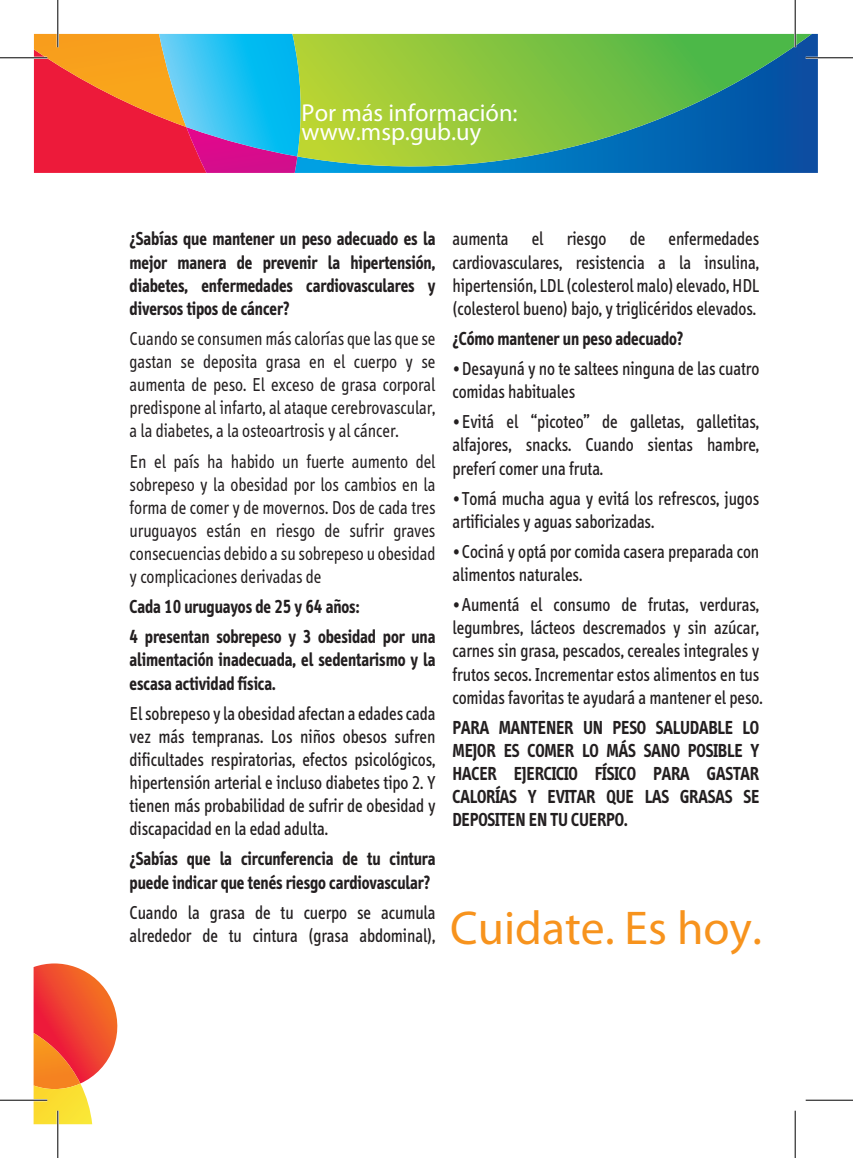
<style>
.page{position:relative;width:853px;height:1158px;background:#fff}
.page>*{position:absolute;margin:0;border:0;box-sizing:border-box;transform-origin:0 0}
.t1{font:47.6px "Myriad Pro";color:#f7931d}
.t2{font:24.5px/19.2px "Myriad Pro";color:#fff}
.t3{font:19.25px/23.1px "Info";color:#231f20;scale:.89 1}
.t4{font:700 19.25px/23.1px "Info";color:#231f20;scale:.89 1}
.t5{font:19.25px/23.1px "Info";color:#231f20;text-align:justify;scale:.89 1}
</style>
<div class="page">
<svg style="left:34px;top:34px;width:258px;height:139px;background:#a7717c"></svg>
<svg style="left:292px;top:34px;width:519px;height:139px;background:#61a960"></svg>
<svg style="left:34px;top:963px;width:84px;height:161px"></svg>
<hr style="left:0;top:57px;width:47px;height:2px;background:#fff">
<hr style="left:805px;top:57px;width:47px;height:2px;background:#fff">
<hr style="left:0;top:1098px;width:47px;height:3px;background:#fff">
<hr style="left:57px;top:0;width:2px;height:47px;background:#fff">
<hr style="left:57px;top:1110px;width:2px;height:47px;background:#fff">
<hr style="left:793px;top:0;width:2px;height:47px;background:#fff">
<hr style="left:0;top:57px;width:47px;height:1px;background:#000">
<hr style="left:805px;top:57px;width:47px;height:1px;background:#000">
<hr style="left:0;top:1099px;width:47px;height:1px;background:#000">
<hr style="left:805px;top:1099px;width:47px;height:1px;background:#000">
<hr style="left:57px;top:0;width:1px;height:47px;background:#000">
<hr style="left:57px;top:1110px;width:1px;height:47px;background:#000">
<hr style="left:794px;top:0;width:1px;height:47px;background:#000">
<hr style="left:794px;top:1110px;width:1px;height:47px;background:#000">
<p class="t2" style="left:301px;top:103px;width:217px">Por más información: www.msp.gub.uy</p>
<p class="t4" style="left:130px;top:228px;width:345px;text-align:justify">¿Sabías que mantener un peso adecuado es la mejor manera de prevenir la hipertensión, diabetes, enfermedades cardiovasculares y diversos tipos de cáncer?</p>
<p class="t5" style="left:130px;top:327px;width:345px">Cuando se consumen más calorías que las que se gastan se deposita grasa en el cuerpo y se aumenta de peso. El exceso de grasa corporal predispone al infarto, al ataque cerebrovascular, a la diabetes, a la osteoartrosis y al cáncer.</p>
<p class="t5" style="left:130px;top:450px;width:345px">En el país ha habido un fuerte aumento del sobrepeso y la obesidad por los cambios en la forma de comer y de movernos. Dos de cada tres uruguayos están en riesgo de sufrir graves consecuencias debido a su sobrepeso u obesidad y complicaciones derivadas de</p>
<p class="t4" style="left:130px;top:592px;width:345px;line-height:30.1px">Cada 10 uruguayos de 25 y 64 años:<br>4 presentan sobrepeso y 3 obesidad por una</p>
<p class="t4" style="left:130px;top:648px;width:345px">alimentación inadecuada, el sedentarismo y la escasa actividad física.</p>
<p class="t3" style="left:130px;top:702px;width:345px;text-align:justify">El sobrepeso y la obesidad afectan a edades cada vez más tempranas. Los niños obesos sufren dificultades respiratorias, efectos psicológicos, hipertensión arterial e incluso diabetes tipo 2. Y tienen más probabilidad de sufrir de obesidad y discapacidad en la edad adulta.</p>
<p class="t4" style="left:130px;top:847px;width:345px">¿Sabías que la circunferencia de tu cintura puede indicar que tenés riesgo cardiovascular?</p>
<p class="t3" style="left:130px;top:900px;width:345px">Cuando la grasa de tu cuerpo se acumula alrededor de tu cintura (grasa abdominal),</p>
<p class="t3" style="left:452px;top:228px;width:346px;text-align:justify">aumenta el riesgo de enfermedades cardiovasculares, resistencia a la insulina, hipertensión, LDL (colesterol malo) elevado, HDL (colesterol bueno) bajo, y triglicéridos elevados.</p>
<p class="t4" style="left:452px;top:327px;width:261px">¿Cómo mantener un peso adecuado?</p>
<p class="t3" style="left:452px;top:357px;width:346px">• Desayuná y no te saltees ninguna de las cuatro comidas habituales</p>
<p class="t3" style="left:452px;top:410px;width:346px;text-align:justify">• Evitá el “picoteo” de galletas, galletitas, alfajores, snacks. Cuando sientas hambre, preferí comer una fruta.</p>
<p class="t3" style="left:452px;top:487px;width:346px">• Tomá mucha agua y evitá los refrescos, jugos artificiales y aguas saborizadas.</p>
<p class="t3" style="left:452px;top:540px;width:346px">• Cociná y optá por comida casera preparada con alimentos naturales.</p>
<p class="t3" style="left:452px;top:593px;width:350px">• Aumentá el consumo de frutas, verduras, legumbres, lácteos descremados y sin azúcar, carnes sin grasa, pescados, cereales integrales y frutos secos. Incrementar estos alimentos en tus comidas favoritas te ayudará a mantener el peso.</p>
<p class="t4" style="left:452px;top:716px;width:346px;text-align:justify">PARA MANTENER UN PESO SALUDABLE LO MEJOR ES COMER LO MÁS SANO POSIBLE Y HACER EJERCICIO FÍSICO PARA GASTAR CALORÍAS Y EVITAR QUE LAS GRASAS SE DEPOSITEN EN TU CUERPO.</p>
<h1 class="t1" style="left:450px;top:898px;width:313px">Cuidate. Es hoy.</h1>
</div>
